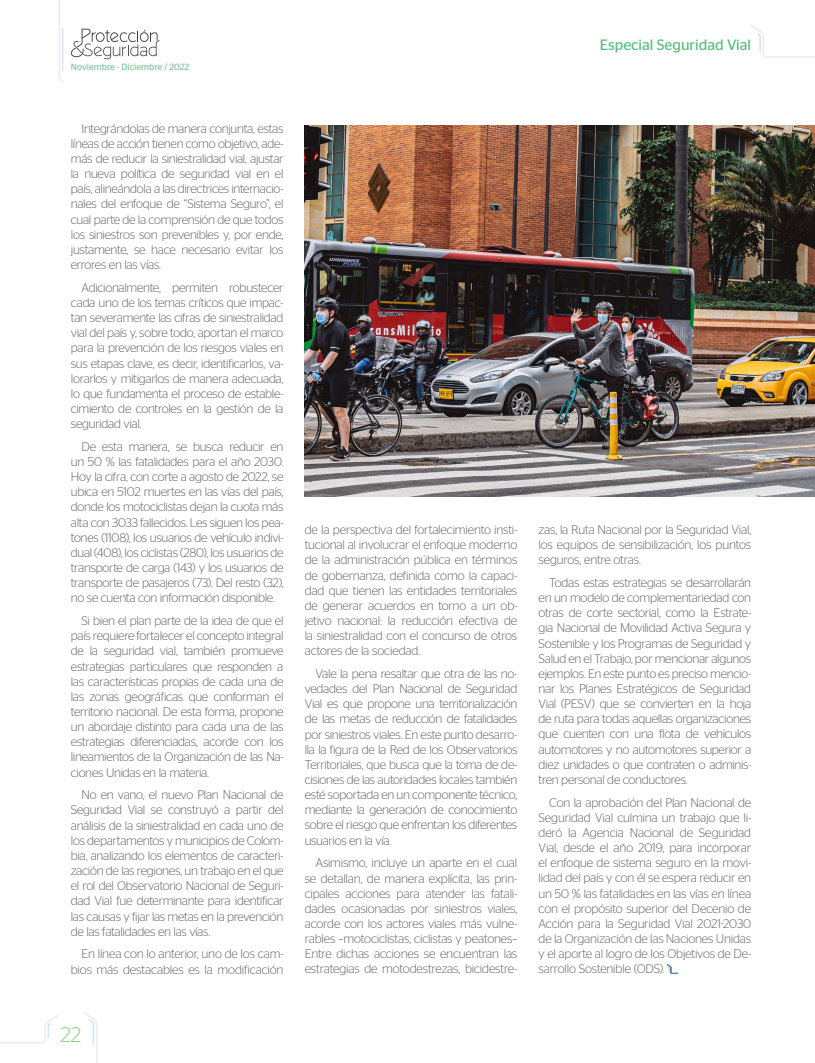
<style>
.page{position:relative;width:815px;height:1063px;background:#fff}
.page>*{position:absolute;margin:0;border:0;box-sizing:border-box;transform-origin:0 0}
.t1{font:300 21.25px "Stag Sans";color:#82d582}
.t2{font:15px "Stag Sans";color:#59bb81}
.t3{font:300 12.5px/15.1px "Stag Sans";letter-spacing:-.02em;color:#646363;text-align:justify}
.t4{font:9.12px "Stag Sans";color:#7ac398}
</style>
<div class="page">
<svg style="left:71px;top:29px;width:88px;height:30px"></svg>
<svg style="left:59px;top:0;width:5px;height:83px"></svg>
<svg style="left:84px;top:1012px;width:13px;height:51px"></svg>
<svg style="left:751px;top:25px;width:64px;height:33px"></svg>
<svg style="left:0;top:1015px;width:58px;height:28px"></svg>
<svg style="left:667px;top:964px;width:11px;height:10px"></svg>
<img style="left:305px;top:125px;width:510px;height:371px">
<p class="t4" style="left:71px;top:62px;width:120px">Noviembre - Diciembre / 2022</p>
<p class="t3" style="left:71px;top:121px;width:214px;text-indent:11px">Integrándolas de manera conjunta, estas líneas de acción tienen como objetivo, ade&shy;más de reducir la siniestralidad vial, ajustar la nueva política de seguridad vial en el país, alineándola a las directrices internacio&shy;nales del enfoque de “Sistema Seguro”, el cual parte de la comprensión de que todos los siniestros son prevenibles y, por ende, justamente, se hace necesario evitar los errores en las vías.</p>
<p class="t3" style="left:71px;top:280px;width:214px;text-indent:11px">Adicionalmente, permiten robustecer cada uno de los temas críticos que impac&shy;tan severamente las cifras de siniestralidad vial del país y, sobre todo, aportan el marco para la prevención de los riesgos viales en sus etapas clave, es decir, identificarlos, va&shy;lorarlos y mitigarlos de manera adecuada, lo que fundamenta el proceso de estable&shy;cimiento de controles en la gestión de la seguridad vial.</p>
<p class="t3" style="left:71px;top:439px;width:214px;text-indent:11px">De esta manera, se busca reducir en un 50 % las fatalidades para el año 2030.<br>Hoy la cifra, con corte a agosto de 2022, se ubica en 5102 muertes en las vías del país, donde los motociclistas dejan la cuota más alta con 3033 fallecidos. Les siguen los pea&shy;tones (1108), los usuarios de vehículo indivi&shy;dual (408), los ciclistas (280), los usuarios de transporte de carga (143) y los usuarios de transporte de pasajeros (73). Del resto (32), no se cuenta con información disponible.</p>
<p class="t3" style="left:71px;top:613px;width:214px;text-indent:11px">Si bien el plan parte de la idea de que el país requiere fortalecer el concepto integral de la seguridad vial, también promueve estrategias particulares que responden a las características propias de cada una de las zonas geográficas que conforman el territorio nacional. De esta forma, propone un abordaje distinto para cada una de las estrategias diferenciadas, acorde con los lineamientos de la Organización de las Na&shy;ciones Unidas en la materia.</p>
<p class="t3" style="left:71px;top:787px;width:214px;text-indent:11px">No en vano, el nuevo Plan Nacional de Seguridad Vial se construyó a partir del análisis de la siniestralidad en cada uno de los departamentos y municipios de Colom&shy;bia, analizando los elementos de caracteri&shy;zación de las regiones, un trabajo en el que el rol del Observatorio Nacional de Seguri&shy;dad Vial fue determinante para identificar las causas y fijar las metas en la prevención de las fatalidades en las vías.</p>
<p class="t3" style="left:71px;top:946px;width:214px;text-align:right">En línea con lo anterior, uno de los cam&shy;bios más destacables es la modificación</p>
<h1 class="t1" style="left:60px;top:1023px;width:23px">22</h1>
<p class="t3" style="left:305px;top:522px;width:214px">de la perspectiva del fortalecimiento insti&shy;tucional al involucrar el enfoque moderno de la administración pública en términos de gobernanza, definida como la capaci&shy;dad que tienen las entidades territoriales de generar acuerdos en torno a un ob&shy;jetivo nacional: la reducción efectiva de la siniestralidad con el concurso de otros actores de la sociedad.</p>
<p class="t3" style="left:305px;top:666px;width:214px;text-indent:11px">Vale la pena resaltar que otra de las no&shy;vedades del Plan Nacional de Seguridad Vial es que propone una territorialización de las metas de reducción de fatalidades por siniestros viales. En este punto desarro&shy;lla la figura de la Red de los Observatorios Territoriales, que busca que la toma de de&shy;cisiones de las autoridades locales también esté soportada en un componente técnico, mediante la generación de conocimiento sobre el riesgo que enfrentan los diferentes usuarios en la vía.</p>
<p class="t3" style="left:305px;top:855px;width:214px;text-indent:11px">Asimismo, incluye un aparte en el cual se detallan, de manera explícita, las prin&shy;cipales acciones para atender las fatali&shy;dades ocasionadas por siniestros viales, acorde con los actores viales más vulne&shy;rables –motociclistas, ciclistas y peatones– Entre dichas acciones se encuentran las estrategias de motodestrezas, bicidestre-</p>
<p class="t2" style="left:600px;top:36px;width:153px">Especial Seguridad Vial</p>
<p class="t3" style="left:539px;top:522px;width:214px">zas, la Ruta Nacional por la Seguridad Vial, los equipos de sensibilización, los puntos seguros, entre otras.</p>
<p class="t3" style="left:539px;top:575px;width:214px;text-indent:11px">Todas estas estrategias se desarrollarán en un modelo de complementariedad con otras de corte sectorial, como la Estrate&shy;gia Nacional de Movilidad Activa Segura y Sostenible y los Programas de Seguridad y Salud en el Trabajo, por mencionar algunos ejemplos. En este punto es preciso mencio&shy;nar los Planes Estratégicos de Seguridad Vial (PESV) que se convierten en la hoja de ruta para todas aquellas organizaciones que cuenten con una flota de vehículos automotores y no automotores superior a diez unidades o que contraten o adminis&shy;tren personal de conductores.</p>
<p class="t3" style="left:539px;top:795px;width:214px;text-indent:11px">Con la aprobación del Plan Nacional de Seguridad Vial culmina un trabajo que li&shy;deró la Agencia Nacional de Seguridad Vial, desde el año 2019, para incorporar el enfoque de sistema seguro en la movi&shy;lidad del país y con él se espera reducir en un 50 % las fatalidades en las vías en línea con el propósito superior del Decenio de Acción para la Seguridad Vial 2021-2030 de la Organización de las Naciones Unidas y el aporte al logro de los Objetivos de De&shy;sarrollo Sostenible (ODS).</p>
</div>
